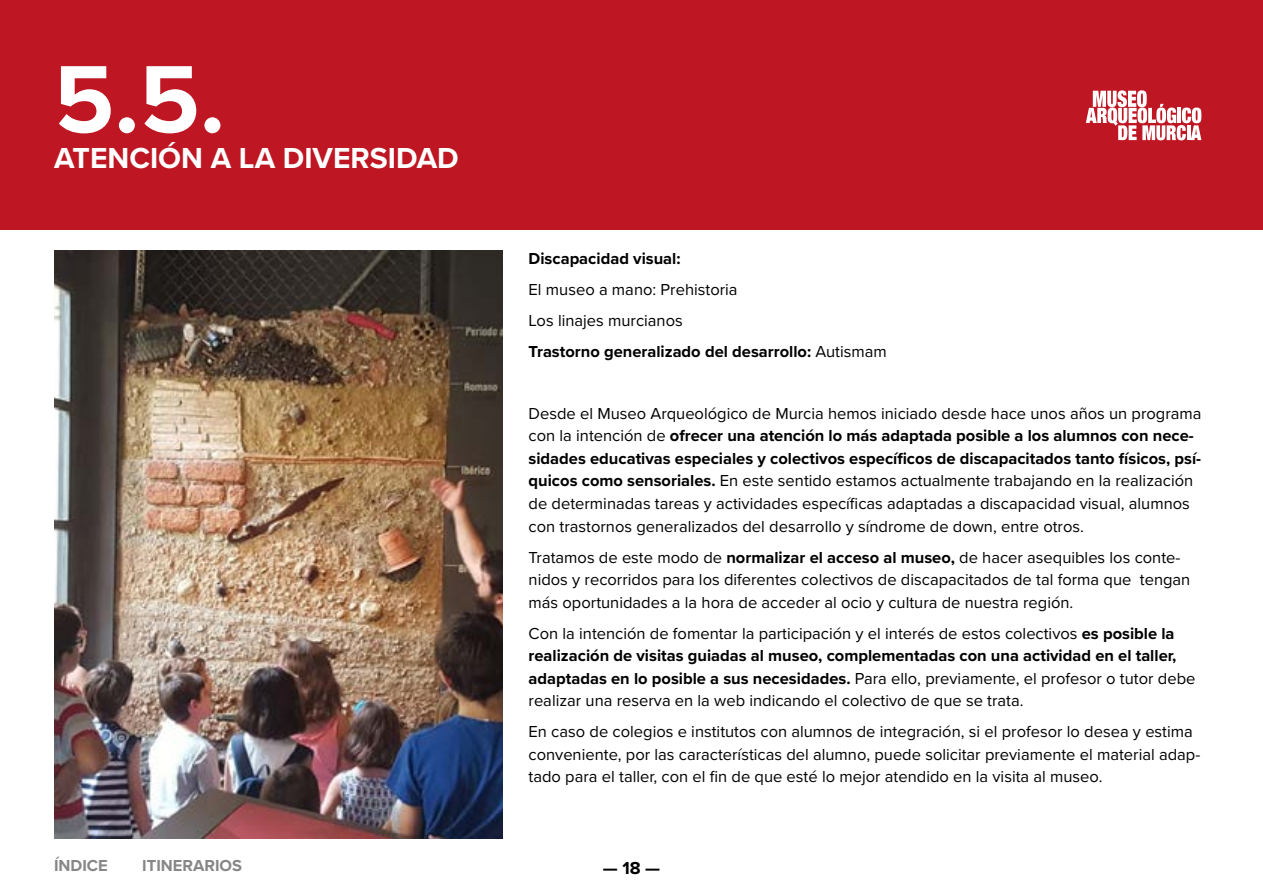
<style>
.page{position:relative;width:1263px;height:893px;background:#fff}
.page>*{position:absolute;margin:0;border:0;box-sizing:border-box;transform-origin:0 0}
.t1{font:700 99px "Proxima Nova";color:#fff}
.t2{font:700 30px "Proxima Nova";color:#fff}
.t3{font:700 18px "Proxima Nova";color:#000}
.t4{font:16.5px/22.5px "Proxima Nova";color:#000}
.t5{font:700 16.5px "Proxima Nova";color:#000}
.t6{font:700 16.5px "Proxima Nova";color:#878787}
.s1{font-weight:700}
</style>
<div class="page">
<div style="left:0;top:0;width:1263px;height:230px;background:#be1622"></div>
<svg style="left:1086px;top:90px;width:115px;height:50px"></svg>
<img style="left:54px;top:251px;width:449px;height:588px">
<h1 class="t1" style="left:54px;top:25px;width:173px">5.5.</h1>
<h2 class="t2" style="left:54px;top:136px;width:406px">ATENCIÓN A LA DIVERSIDAD</h2>
<p class="t5" style="left:529px;top:246px;width:153px">Discapacidad visual:</p>
<p class="t4" style="left:529px;top:273px;width:360px;line-height:31px">El museo a mano: Prehistoria<br>Los linajes murcianos<br><span class="s1">Trastorno generalizado del desarrollo:</span> Autismam</p>
<p class="t4" style="left:529px;top:401px;width:674px">Desde el Museo Arqueológico de Murcia hemos iniciado desde hace unos años un programa con la intención de <span class="s1">ofrecer una atención lo más adaptada posible a los alumnos con nece&shy;sidades educativas especiales y colectivos específicos de discapacitados tanto físicos, psí&shy;quicos como sensoriales.</span> En este sentido estamos actualmente trabajando en la realización de determinadas tareas y actividades específicas adaptadas a discapacidad visual, alumnos con trastornos generalizados del desarrollo y síndrome de down, entre otros.</p>
<p class="t4" style="left:529px;top:545px;width:663px">Tratamos de este modo de <span class="s1">normalizar el acceso al museo,</span> de hacer asequibles los conte&shy;nidos y recorridos para los diferentes colectivos de discapacitados de tal forma que tengan más oportunidades a la hora de acceder al ocio y cultura de nuestra región.</p>
<p class="t4" style="left:529px;top:621px;width:668px">Con la intención de fomentar la participación y el interés de estos colectivos <span class="s1">es posible la realización de visitas guiadas al museo, complementadas con una actividad en el taller, adaptadas en lo posible a sus necesidades.</span> Para ello, previamente, el profesor o tutor debe realizar una reserva en la web indicando el colectivo de que se trata.</p>
<p class="t4" style="left:529px;top:720px;width:673px">En caso de colegios e institutos con alumnos de integración, si el profesor lo desea y estima conveniente, por las características del alumno, puede solicitar previamente el material adap&shy;tado para el taller, con el fin de que esté lo mejor atendido en la visita al museo.</p>
<p class="t6" style="left:54px;top:854px;width:55px">ÍNDICE</p>
<p class="t6" style="left:142px;top:854px;width:101px">ITINERARIOS</p>
<p class="t3" style="left:603px;top:855px;width:59px">— 18 —</p>
</div>
